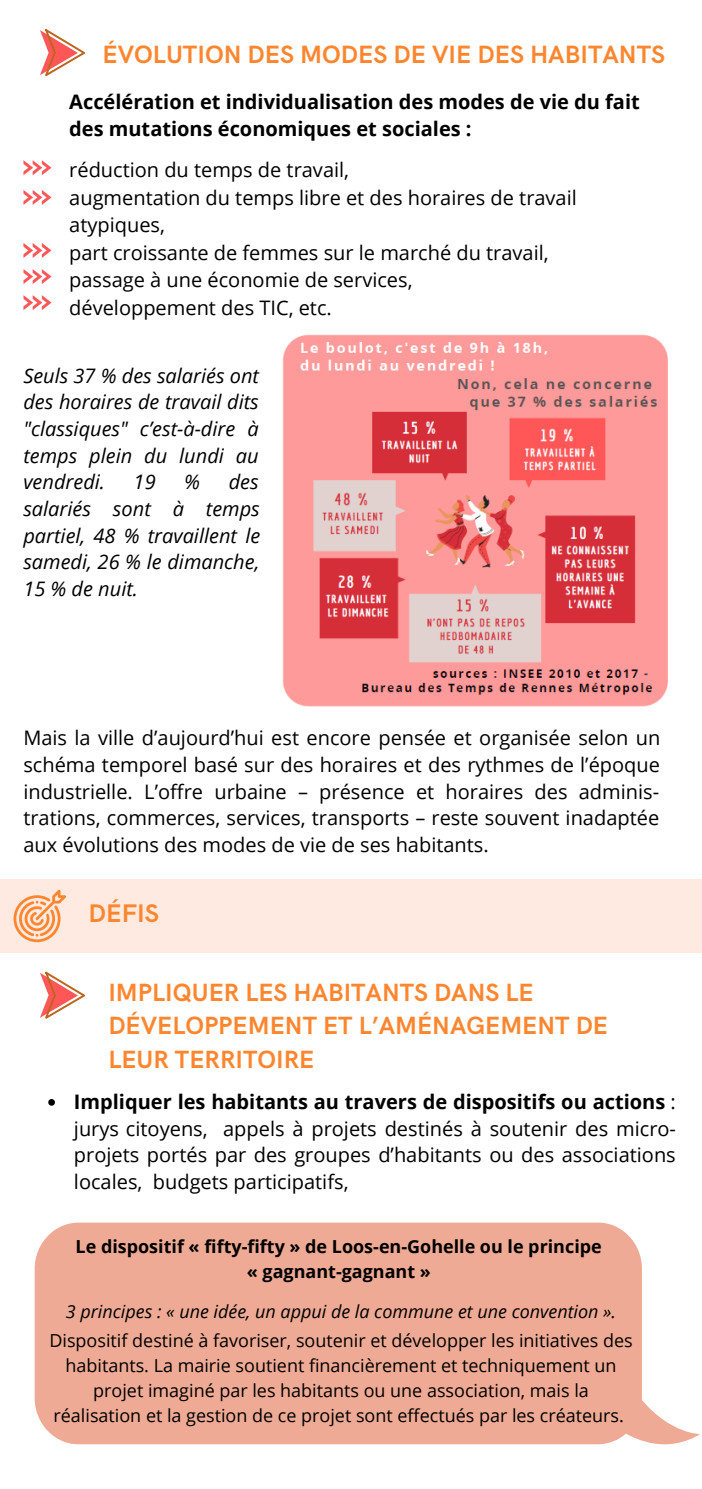
<style>
.page{position:relative;width:702px;height:1489px;background:#fff}
.page>*{position:absolute;margin:0;border:0;box-sizing:border-box;transform-origin:0 0}
.t1{font:700 25.5px "HK Grotesk";color:#ff862f}
.t2{font:700 25px/33.8px "HK Grotesk";color:#ff862f}
.t3{font:20px/26.8px "Open Sans";color:#000;text-align:justify}
.t4{font:italic 20px/26.8px "Open Sans";color:#000;text-align:justify}
.t5{font:700 20px/27.5px "Open Sans";color:#000}
.t6{font:18px/25px "Open Sans";color:#000;text-align:center}
.t7{font:700 18px/25px "Open Sans";color:#000;text-align:center}
.t8{font:italic 18px "Open Sans";color:#000}
.s1{font-weight:700}
</style>
<div class="page">
<svg style="left:23px;top:160px;width:28px;height:15px"></svg>
<svg style="left:23px;top:190px;width:28px;height:15px"></svg>
<svg style="left:23px;top:243px;width:28px;height:15px"></svg>
<svg style="left:23px;top:269px;width:28px;height:15px"></svg>
<svg style="left:23px;top:295px;width:28px;height:15px"></svg>
<img style="left:282px;top:334px;width:386px;height:373px">
<svg style="left:48px;top:1099px;width:7px;height:7px"></svg>
<svg style="left:35px;top:1222px;width:665px;height:222px;background:#efb19d"></svg>
<div style="left:0;top:879px;width:701px;height:73px;background:#feeae0"></div>
<svg style="left:14px;top:889px;width:52px;height:53px"></svg>
<svg style="left:40px;top:29px;width:45px;height:47px"></svg>
<svg style="left:40px;top:972px;width:45px;height:47px"></svg>
<p class="t2" style="left:102px;top:39px;width:564px">ÉVOLUTION DES MODES DE VIE DES HABITANTS</p>
<p class="t5" style="left:69px;top:87px;width:571px">Accélération et individualisation des modes de vie du fait des mutations économiques et sociales :</p>
<p class="t3" style="left:69px;top:156px;width:509px;line-height:27.5px;text-align:left">réduction du temps de travail,<br>augmentation du temps libre et des horaires de travail atypiques,<br>part croissante de femmes sur le marché du travail, passage à une économie de services,<br>développement des TIC, etc.</p>
<p class="t4" style="left:23px;top:362px;width:237px">Seuls 37 % des salariés ont des horaires de travail dits "classiques" c’est-à-dire à temps plein du lundi au vendredi.</p>
<p class="t4" style="left:23px;top:468px;width:238px;text-indent:205px">des salariés sont à temps partiel, 48 % travaillent le samedi, 26 % le dimanche, 15 % de nuit.</p>
<p class="t4" style="left:134px;top:468px;width:23px">19</p>
<p class="t4" style="left:184px;top:468px;width:17px">%</p>
<p class="t3" style="left:23px;top:724px;width:638px">Mais la ville d’aujourd’hui est encore pensée et organisée selon un schéma temporel basé sur des horaires et des rythmes de l’époque industrielle. L’offre urbaine – présence et horaires des adminis&shy;trations, commerces, services, transports – reste souvent inadaptée aux évolutions des modes de vie de ses habitants.</p>
<p class="t1" style="left:89px;top:899px;width:72px">DÉFIS</p>
<p class="t2" style="left:108px;top:976px;width:501px">IMPLIQUER LES HABITANTS DANS LE<br>DÉVELOPPEMENT ET L’AMÉNAGEMENT DE<br>LEUR TERRITOIRE</p>
<p class="t3" style="left:74px;top:1088px;width:603px"><span class="s1">Impliquer les habitants au travers de dispositifs ou actions</span> : jurys citoyens, appels à projets destinés à soutenir des micro&shy;projets portés par des groupes d’habitants ou des associations locales, budgets participatifs,</p>
<p class="t7" style="left:76px;top:1234px;width:527px">Le dispositif « fifty-fifty » de Loos-en-Gohelle ou le principe « gagnant-gagnant »</p>
<p class="t8" style="left:66px;top:1298px;width:551px">3 principes : « une idée, un appui de la commune et une convention ».</p>
<p class="t6" style="left:49px;top:1327px;width:584px">Dispositif destiné à favoriser, soutenir et développer les initiatives des habitants. La mairie soutient financièrement et techniquement un projet imaginé par les habitants ou une association, mais la réalisation et la gestion de ce projet sont effectués par les créateurs.</p>
</div>
